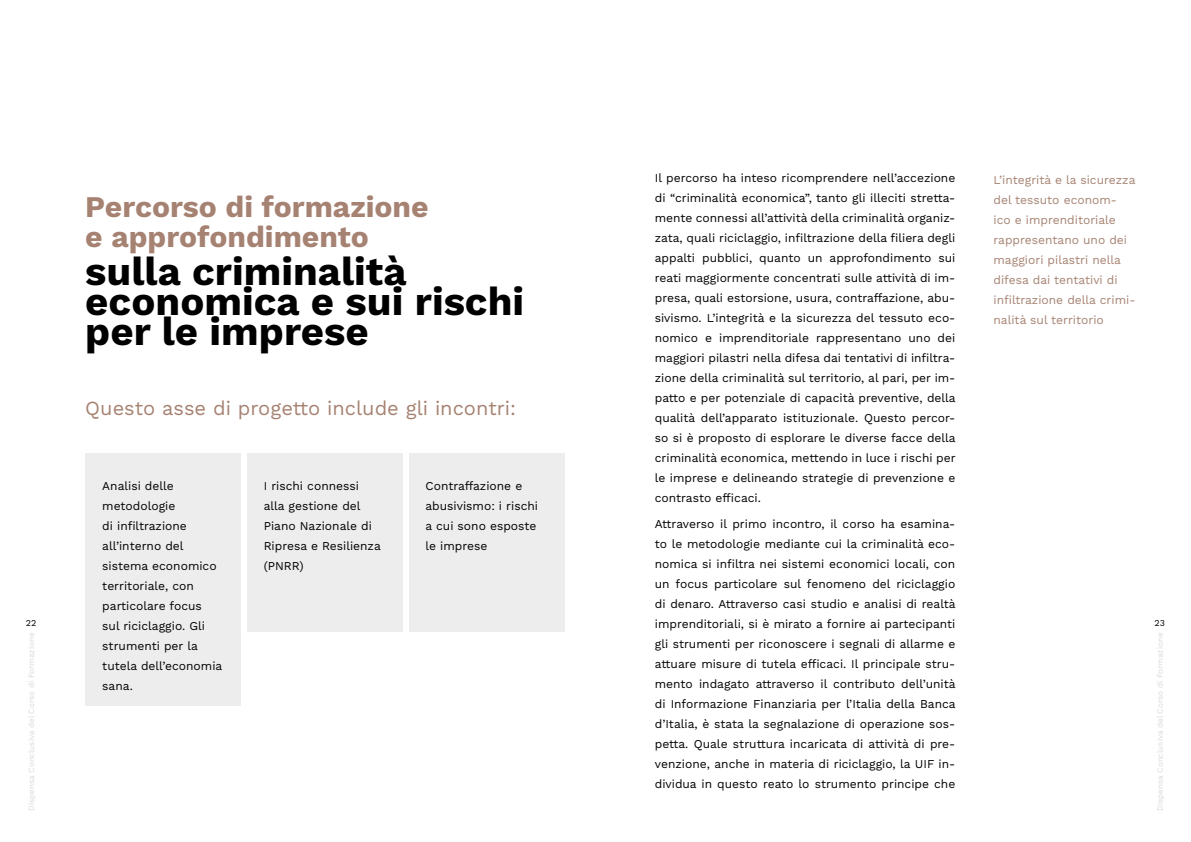
<style>
.page{position:relative;width:1191px;height:842px;background:#fff}
.page>*{position:absolute;margin:0;border:0;box-sizing:border-box;transform-origin:0 0}
.t1{font:700 40px/30px "Work Sans";color:#000}
.t2{font:700 30px/30px "Work Sans";color:#a68272}
.t3{font:20px "Work Sans";color:#a68272}
.t4{font:12px/20px "Work Sans";color:#000}
.t5{font:12px/20px "Work Sans";color:#a68272}
.t6{font:9px "Work Sans";color:#000}
.t7{font:8px "Work Sans";color:#d9d9d8}
</style>
<div class="page">
<div style="left:85px;top:453px;width:156px;height:253px;background:#ededee"></div>
<div style="left:247px;top:453px;width:155px;height:179px;background:#ededee"></div>
<div style="left:409px;top:453px;width:155px;height:179px;background:#ededee"></div>
<p class="t4" style="left:655px;top:169px;width:302px;text-align:justify">Il percorso ha inteso ricomprendere nell’accezione di “criminalità economica”, tanto gli illeciti stretta&shy;mente connessi all’attività della criminalità organiz&shy;zata, quali riciclaggio, infiltrazione della filiera degli appalti pubblici, quanto un approfondimento sui reati maggiormente concentrati sulle attività di im&shy;presa, quali estorsione, usura, contraffazione, abu&shy;sivismo. L’integrità e la sicurezza del tessuto eco&shy;nomico e imprenditoriale rappresentano uno dei maggiori pilastri nella difesa dai tentativi di infiltra&shy;zione della criminalità sul territorio, al pari, per im&shy;patto e per potenziale di capacità preventive, della qualità dell’apparato istituzionale. Questo percor&shy;so si è proposto di esplorare le diverse facce della criminalità economica, mettendo in luce i rischi per le imprese e delineando strategie di prevenzione e contrasto efficaci.</p>
<p class="t4" style="left:655px;top:514px;width:302px;text-align:justify">Attraverso il primo incontro, il corso ha esamina&shy;to le metodologie mediante cui la criminalità eco&shy;nomica si infiltra nei sistemi economici locali, con un focus particolare sul fenomeno del riciclaggio di denaro. Attraverso casi studio e analisi di realtà imprenditoriali, si è mirato a fornire ai partecipanti gli strumenti per riconoscere i segnali di allarme e attuare misure di tutela efficaci. Il principale stru&shy;mento indagato attraverso il contributo dell’unità di Informazione Finanziaria per l’Italia della Banca d’Italia, è stata la segnalazione di operazione sos&shy;petta. Quale struttura incaricata di attività di pre&shy;venzione, anche in materia di riciclaggio, la UIF in&shy;dividua in questo reato lo strumento principe che</p>
<p class="t5" style="left:993px;top:170px;width:143px">L’integrità e la sicurezza del tessuto econom&shy;ico e imprenditoriale rappresentano uno dei maggiori pilastri nella difesa dai tentativi di infiltrazione della crimi&shy;nalità sul territorio</p>
<h2 class="t2" style="left:85px;top:194px;width:345px">Percorso di formazione e approfondimento</h2>
<h1 class="t1" style="left:85px;top:258px;width:440px">sulla criminalità economica e sui rischi per le imprese</h1>
<h3 class="t3" style="left:85px;top:397px;width:432px">Questo asse di progetto include gli incontri:</h3>
<p class="t4" style="left:102px;top:476px;width:121px">Analisi delle metodologie<br>di infiltrazione all’interno del sistema economico territoriale, con particolare focus<br>sul riciclaggio. Gli strumenti per la tutela dell’economia sana.</p>
<p class="t4" style="left:264px;top:476px;width:119px">I rischi connessi alla gestione del<br>Piano Nazionale di<br>Ripresa e Resilienza (PNRR)</p>
<p class="t4" style="left:425px;top:476px;width:114px">Contraffazione e abusivismo: i rischi a cui sono esposte le imprese</p>
<p class="t6" style="left:26px;top:617px;width:12px">22</p>
<p class="t6" style="left:1154px;top:617px;width:12px">23</p>
<p class="t7" style="left:27px;top:811px;width:180px;rotate:-90deg">Dispensa Conclusiva del Corso di Formazione</p>
<p class="t7" style="left:1155px;top:811px;width:180px;rotate:-90deg">Dispensa Conclusiva del Corso di Formazione</p>
</div>
